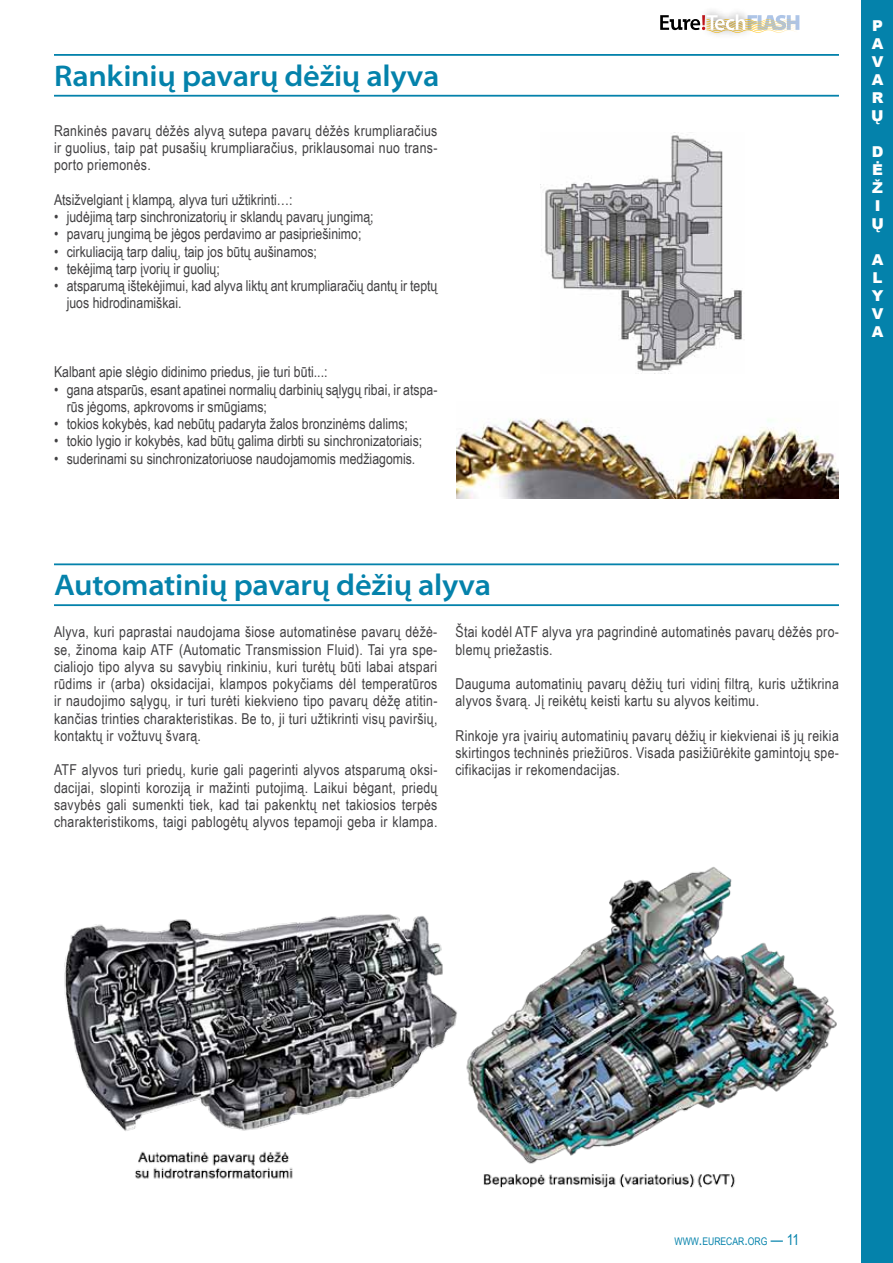
<style>
.page{position:relative;width:893px;height:1263px;background:#fff}
.page>*{position:absolute;margin:0;border:0;box-sizing:border-box;transform-origin:0 0}
.t1{font:600 semi-expanded 30px "Myriad Pro";letter-spacing:-.01em;color:#0482ab}
.t2{font:15px/17.2px "Arial Narrow";color:#414042;text-align:justify}
.t3{font:15px/17.2px "Arial Narrow";letter-spacing:.02em;color:#414042}
.t4{font:900 15px/18px "Arial";color:#fff;text-align:justify}
.t5{font:10.5px "Arial Narrow";color:#0482ab}
.s1{font-size:15px}
</style>
<div class="page">
<svg style="left:660px;top:14px;width:139px;height:19px"></svg>
<hr style="left:54px;top:54px;width:785px;height:2px;background:#0482ab">
<hr style="left:54px;top:95px;width:785px;height:2px;background:#0482ab">
<img style="left:540px;top:135px;width:202px;height:238px">
<img style="left:456px;top:418px;width:383px;height:80px">
<hr style="left:54px;top:563px;width:785px;height:2px;background:#0482ab">
<hr style="left:54px;top:604px;width:785px;height:2px;background:#0482ab">
<img style="left:64px;top:867px;width:773px;height:321px">
<div style="left:862px;top:0;width:31px;height:1263px;background:#0482ab"></div>
<h1 class="t1" style="left:54px;top:59px;width:387px">Rankinių pavarų dėžių alyva</h1>
<p class="t2" style="left:54px;top:121px;width:385px">Rankinės pavarų dėžės alyvą sutepa pavarų dėžės krumpliaračius ir guolius, taip pat pusašių krumpliaračius, priklausomai nuo trans&shy;porto priemonės.</p>
<p class="t2" style="left:54px;top:190px;width:240px">Atsižvelgiant į klampą, alyva turi užtikrinti…:</p>
<p class="t2" style="left:54px;top:208px;width:321px">• judėjimą tarp sinchronizatorių ir sklandų pavarų jungimą;</p>
<p class="t2" style="left:54px;top:225px;width:309px">• pavarų jungimą be jėgos perdavimo ar pasipriešinimo;</p>
<p class="t2" style="left:54px;top:242px;width:264px">• cirkuliaciją tarp dalių, taip jos būtų aušinamos;</p>
<p class="t2" style="left:54px;top:259px;width:167px">• tekėjimą tarp įvorių ir guolių;</p>
<p class="t2" style="left:67px;top:277px;width:372px;text-indent:-13px">• atsparumą ištekėjimui, kad alyva liktų ant krumpliaračių dantų ir teptų juos hidrodinamiškai.</p>
<p class="t2" style="left:54px;top:363px;width:275px">Kalbant apie slėgio didinimo priedus, jie turi būti...:</p>
<p class="t2" style="left:67px;top:380px;width:372px;text-indent:-13px">• gana atsparūs, esant apatinei normalių darbinių sąlygų ribai, ir atspa&shy;rūs jėgoms, apkrovoms ir smūgiams;</p>
<p class="t2" style="left:54px;top:415px;width:355px">• tokios kokybės, kad nebūtų padaryta žalos bronzinėms dalims;</p>
<p class="t2" style="left:54px;top:432px;width:370px">• tokio lygio ir kokybės, kad būtų galima dirbti su sinchronizatoriais;</p>
<p class="t2" style="left:54px;top:449px;width:363px">• suderinami su sinchronizatoriuose naudojamomis medžiagomis.</p>
<p class="t4" style="left:871px;top:16px;width:14px">P A V A R Ų</p>
<p class="t4" style="left:871px;top:142px;width:14px;text-align:left">D<br>Ė<br>Ž<br>I<br>Ų</p>
<p class="t4" style="left:872px;top:250px;width:13px">A L Y V A</p>
<h1 class="t1" style="left:54px;top:568px;width:439px">Automatinių pavarų dėžių alyva</h1>
<p class="t2" style="left:54px;top:623px;width:385px">Alyva, kuri paprastai naudojama šiose automatinėse pavarų dėžė&shy;se, žinoma kaip ATF (Automatic Transmission Fluid). Tai yra spe&shy;cialiojo tipo alyva su savybių rinkiniu, kuri turėtų būti labai atspari rūdims ir (arba) oksidacijai, klampos pokyčiams dėl temperatūros ir naudojimo sąlygų, ir turi turėti kiekvieno tipo pavarų dėžę atitin&shy;kančias trinties charakteristikas. Be to, ji turi užtikrinti visų paviršių, kontaktų ir vožtuvų švarą.</p>
<p class="t2" style="left:54px;top:761px;width:385px">ATF alyvos turi priedų, kurie gali pagerinti alyvos atsparumą oksi&shy;dacijai, slopinti koroziją ir mažinti putojimą. Laikui bėgant, priedų savybės gali sumenkti tiek, kad tai pakenktų net takiosios terpės charakteristikoms, taigi pablogėtų alyvos tepamoji geba ir klampa.</p>
<p class="t3" style="left:455px;top:623px;width:385px">Štai kodėl ATF alyva yra pagrindinė automatinės pavarų dėžės pro&shy;blemų priežastis.</p>
<p class="t3" style="left:455px;top:675px;width:385px">Dauguma automatinių pavarų dėžių turi vidinį filtrą, kuris užtikrina alyvos švarą. Jį reikėtų keisti kartu su alyvos keitimu.</p>
<p class="t2" style="left:455px;top:726px;width:385px">Rinkoje yra įvairių automatinių pavarų dėžių ir kiekvienai iš jų reikia skirtingos techninės priežiūros. Visada pasižiūrėkite gamintojų spe&shy;cifikacijas ir rekomendacijas.</p>
<p class="t5" style="left:675px;top:1233px;width:126px">WWW<span class="s1">.</span>EURECAR<span class="s1">.</span>ORG <span class="s1">— 11</span></p>
</div>
